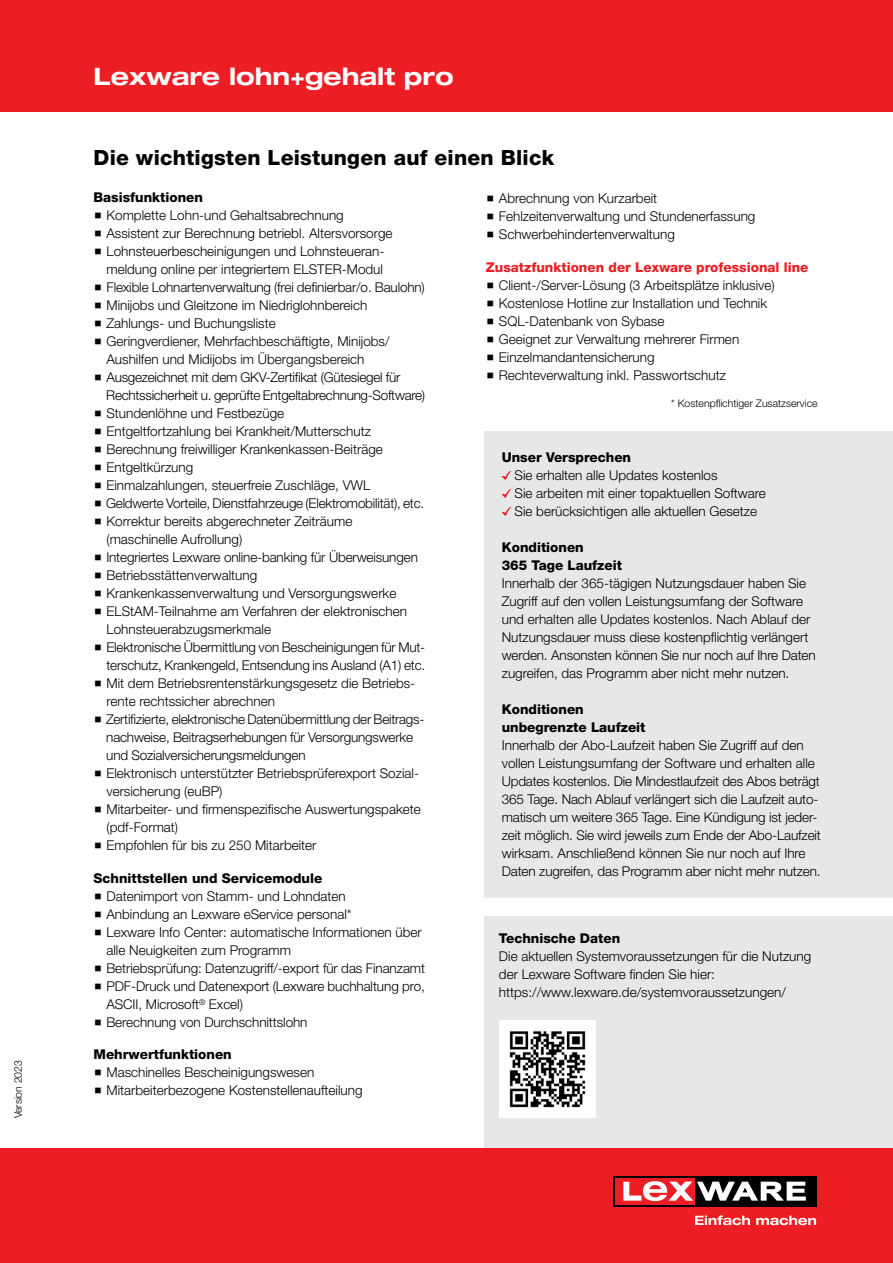
<style>
.page{position:relative;width:893px;height:1263px;background:#fff}
.page>*{position:absolute;margin:0;border:0;box-sizing:border-box;transform-origin:0 0}
.t1{font:700 expanded 24px "Helvetica Neue LT Std";color:#fff}
.t2{font:800 21px "Helvetica Neue LT Std";letter-spacing:.01em;color:#000}
.t3{font:300 13.5px/18px "Helvetica Neue LT Std";color:#000}
.t4{font:800 13.5px/18px "Helvetica Neue LT Std";color:#000}
.t5{font:800 13.5px "Helvetica Neue LT Std";color:#ed1d24}
.t6{font:300 10.5px "Helvetica Neue LT Std";color:#000}
</style>
<div class="page">
<div style="left:485px;top:916px;width:408px;height:246px;background:#e6e7e8"></div>
<div style="left:485px;top:432px;width:408px;height:466px;background:#e6e7e8"></div>
<svg style="left:502px;top:471px;width:9px;height:9px"></svg>
<svg style="left:502px;top:489px;width:9px;height:9px"></svg>
<svg style="left:502px;top:507px;width:9px;height:9px"></svg>
<img style="left:499px;top:1021px;width:97px;height:96px">
<div style="left:0;top:1148px;width:893px;height:115px;background:#ed1d24"></div>
<div style="left:613px;top:1176px;width:203px;height:30px;background:#000"></div>
<div style="left:615px;top:1178px;width:80px;height:26px;background:#ed1d24"></div>
<svg style="left:623px;top:1181px;width:183px;height:20px"></svg>
<svg style="left:695px;top:1215px;width:55px;height:10px"></svg>
<svg style="left:756px;top:1215px;width:60px;height:10px"></svg>
<div style="left:0;top:0;width:893px;height:112px;background:#ed1d24"></div>
<p class="t6" style="left:12px;top:1118px;width:59px;rotate:-90deg">Version 2023</p>
<h1 class="t1" style="left:94px;top:62px;width:362px">Lexware lohn+gehalt pro</h1>
<h2 class="t2" style="left:94px;top:145px;width:462px">Die wichtigsten Leistungen auf einen Blick</h2>
<p class="t4" style="left:94px;top:188px;width:111px">Basisfunktionen</p>
<p class="t3" style="left:106px;top:206px;width:321px">Komplette Lohn-und Gehaltsabrechnung<br>Assistent zur Berechnung betriebl. Altersvorsorge Lohnsteuerbescheinigungen und Lohnsteueran&shy;meldung online per integriertem ELSTER-Modul Flexible Lohnartenverwaltung (frei definierbar/o. Baulohn)<br>Minijobs und Gleitzone im Niedriglohnbereich Zahlungs- und Buchungsliste<br>Geringverdiener, Mehrfachbeschäftigte, Minijobs/ Aushilfen und Midijobs im Übergangsbereich Ausgezeichnet mit dem GKV-Zertifikat (Gütesiegel für Rechtssicherheit u. geprüfte Entgeltabrechnung-Software)<br>Stundenlöhne und Festbezüge<br>Entgeltfortzahlung bei Krankheit/Mutterschutz Berechnung freiwilliger Krankenkassen-Beiträge Entgeltkürzung<br>Einmalzahlungen, steuerfreie Zuschläge, VWL Geldwerte Vorteile, Dienstfahrzeuge (Elektromobilität), etc.<br>Korrektur bereits abgerechneter Zeiträume (maschinelle Aufrollung)<br>Integriertes Lexware online-banking für Überweisungen Betriebsstättenverwaltung<br>Krankenkassenverwaltung und Versorgungswerke ELStAM-Teilnahme am Verfahren der elektronischen Lohnsteuerabzugsmerkmale<br>Elektronische Übermittlung von Bescheinigungen für Mut&shy;terschutz, Krankengeld, Entsendung ins Ausland (A1) etc.<br>Mit dem Betriebsrentenstärkungsgesetz die Betriebs&shy;rente rechtssicher abrechnen<br>Zertifizierte, elektronische Datenübermittlung der Beitrags&shy;nachweise, Beitragserhebungen für Versorgungswerke und Sozialversicherungsmeldungen<br>Elektronisch unterstützter Betriebsprüferexport Sozial&shy;versicherung (euBP)<br>Mitarbeiter- und firmenspezifische Auswertungspakete (pdf-Format)<br>Empfohlen für bis zu 250 Mitarbeiter</p>
<p class="t4" style="left:94px;top:869px;width:230px">Schnittstellen und Servicemodule</p>
<p class="t3" style="left:106px;top:887px;width:320px">Datenimport von Stamm- und Lohndaten<br>Anbindung an Lexware eService personal*<br>Lexware Info Center: automatische Informationen über alle Neuigkeiten zum Programm<br>Betriebsprüfung: Datenzugriff/-export für das Finanzamt PDF-Druck und Datenexport (Lexware buchhaltung pro, ASCII, Microsoft<sup>®</sup> Excel)<br>Berechnung von Durchschnittslohn</p>
<p class="t4" style="left:94px;top:1045px;width:140px">Mehrwertfunktionen</p>
<p class="t3" style="left:106px;top:1063px;width:258px">Maschinelles Bescheinigungswesen<br>Mitarbeiterbezogene Kostenstellenaufteilung</p>
<p class="t3" style="left:499px;top:189px;width:258px">Abrechnung von Kurzarbeit<br>Fehlzeitenverwaltung und Stundenerfassung<br>Schwerbehindertenverwaltung</p>
<p class="t5" style="left:486px;top:260px;width:324px">Zusatzfunktionen der Lexware professional line</p>
<p class="t3" style="left:499px;top:276px;width:277px">Client-/Server-Lösung (3 Arbeitsplätze inklusive)<br>Kostenlose Hotline zur Installation und Technik SQL-Datenbank von Sybase<br>Geeignet zur Verwaltung mehrerer Firmen Einzelmandantensicherung<br>Rechteverwaltung inkl. Passwortschutz</p>
<p class="t6" style="left:671px;top:397px;width:148px">* Kostenpflichtiger Zusatzservice</p>
<p class="t4" style="left:502px;top:448px;width:131px">Unser Versprechen</p>
<p class="t3" style="left:514px;top:466px;width:253px">Sie erhalten alle Updates kostenlos<br>Sie arbeiten mit einer topaktuellen Software<br>Sie berücksichtigen alle aktuellen Gesetze</p>
<p class="t4" style="left:502px;top:538px;width:122px">Konditionen<br>365 Tage Laufzeit</p>
<p class="t3" style="left:502px;top:574px;width:315px">Innerhalb der 365-tägigen Nutzungsdauer haben Sie Zugriff auf den vollen Leistungsumfang der Software und erhalten alle Updates kostenlos. Nach Ablauf der Nutzungsdauer muss diese kostenpflichtig verlängert werden. Ansonsten können Sie nur noch auf Ihre Daten zugreifen, das Programm aber nicht mehr nutzen.</p>
<p class="t4" style="left:502px;top:700px;width:145px">Konditionen unbegrenzte Laufzeit</p>
<p class="t3" style="left:502px;top:736px;width:321px">Innerhalb der Abo-Laufzeit haben Sie Zugriff auf den vollen Leistungsumfang der Software und erhalten alle Updates kostenlos. Die Mindestlaufzeit des Abos beträgt 365 Tage. Nach Ablauf verlängert sich die Laufzeit auto&shy;matisch um weitere 365 Tage. Eine Kündigung ist jeder&shy;zeit möglich. Sie wird jeweils zum Ende der Abo-Laufzeit wirksam. Anschließend können Sie nur noch auf Ihre Daten zugreifen, das Programm aber nicht mehr nutzen.</p>
<p class="t4" style="left:499px;top:929px;width:123px">Technische Daten</p>
<p class="t3" style="left:499px;top:947px;width:314px">Die aktuellen Systemvoraussetzungen für die Nutzung der Lexware Software finden Sie hier: https://www.lexware.de/systemvoraussetzungen/</p>
</div>
